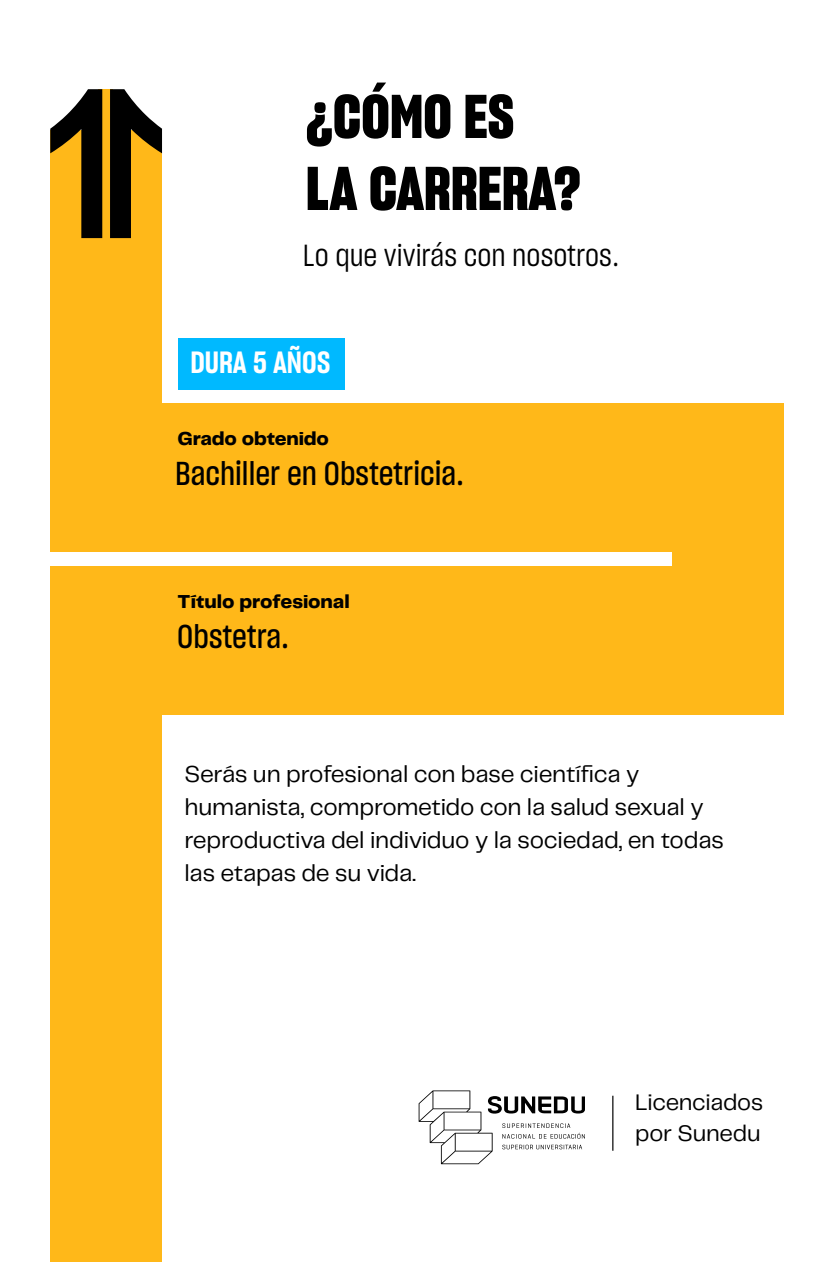
<style>
.page{position:relative;width:834px;height:1262px;background:#fff}
.page>*{position:absolute;margin:0;border:0;box-sizing:border-box;transform-origin:0 0}
.t1{font:60px/72px "Sharp Grotesk Bold 15";color:#000}
.t2{font:32.5px "Sharp Grotesk Medium 15";color:#000}
.t3{font:30px "Sharp Grotesk Book 15";color:#000}
.t4{font:30px "Sharp Grotesk Semi Bold 15";color:#fff}
.t5{font:24px/33px "PP Telegraf";letter-spacing:-.01em;color:#000}
.t6{font:23.4px/31.5px "PP Telegraf";letter-spacing:-.01em;color:#000}
.t7{font:800 19.5px "Telegraf";letter-spacing:-.005em;color:#000}
</style>
<div class="page">
<div style="left:50px;top:130px;width:112px;height:398px;background:#ffb819"></div>
<div style="left:99px;top:89px;width:14px;height:123px;background:#ffb819"></div>
<div style="left:50px;top:792px;width:112px;height:470px;background:#ffb819"></div>
<div style="left:50px;top:646px;width:112px;height:168px;background:#ffb819"></div>
<svg style="left:50px;top:89px;width:52px;height:149px"></svg>
<svg style="left:110px;top:89px;width:52px;height:149px"></svg>
<div style="left:178px;top:338px;width:166px;height:51px;background:#00b9ff"></div>
<svg style="left:419px;top:1090px;width:166px;height:74px"></svg>
<hr style="left:612px;top:1096px;width:1px;height:55px;background:#000">
<div style="left:672px;top:547px;width:112px;height:123px;background:#ffb819"></div>
<div style="left:50px;top:404px;width:734px;height:148px;background:#ffb819"></div>
<div style="left:50px;top:567px;width:734px;height:148px;background:#ffb819"></div>
<h1 class="t1" style="left:306px;top:79px;width:276px">¿CÓMO ES<br>LA CARRERA?</h1>
<p class="t3" style="left:303px;top:234px;width:318px">Lo que vivirás con nosotros.</p>
<p class="t4" style="left:190px;top:342px;width:141px">DURA 5 AÑOS</p>
<p class="t7" style="left:177px;top:425px;width:153px">Grado obtenido</p>
<h2 class="t2" style="left:175px;top:451px;width:291px">Bachiller en Obstetricia.</h2>
<p class="t7" style="left:177px;top:588px;width:174px">Título profesional</p>
<h2 class="t2" style="left:177px;top:614px;width:113px">Obstetra.</h2>
<p class="t5" style="left:184px;top:756px;width:541px">Serás un profesional con base científica y humanista, comprometido con la salud sexual y reproductiva del individuo y la sociedad, en todas las etapas de su vida.</p>
<p class="t6" style="left:635px;top:1085px;width:129px">Licenciados por Sunedu</p>
</div>
